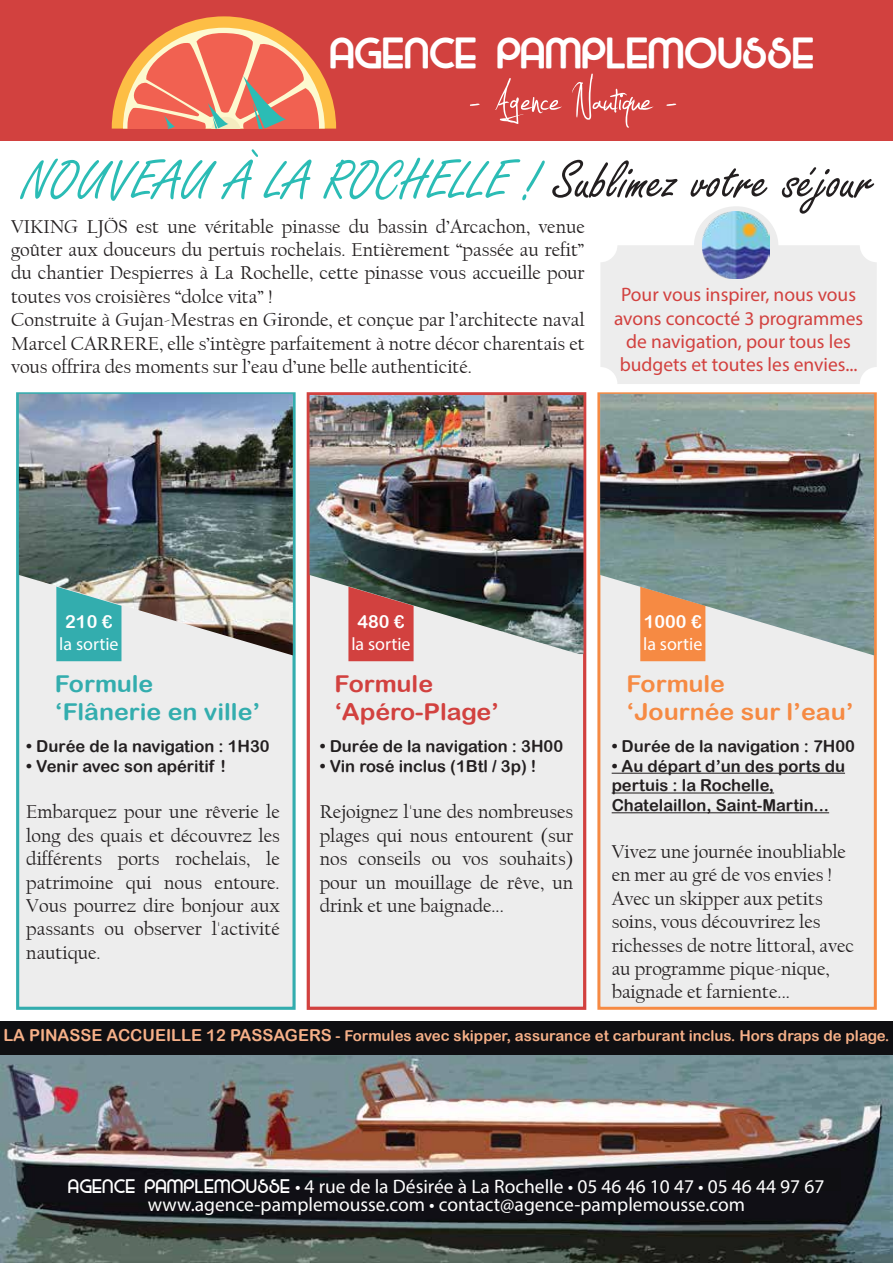
<style>
.page{position:relative;width:893px;height:1263px;background:#fff}
.page>*{position:absolute;margin:0;border:0;box-sizing:border-box;transform-origin:0 0}
.t1{font:58.35px "Freestyle Script";color:#2bbcb5}
.t2{font:700 42.45px "Majel";color:#fff}
.t3{font:23.25px/27.9px "Arial Rounded MT Bold";color:#33adae;scale:1.07 1}
.t4{font:23.25px/27.9px "Arial Rounded MT Bold";color:#f68a43;scale:1.07 1}
.t5{font:23.25px/27.9px "Arial Rounded MT Bold";color:#d2413f;scale:1.07 1}
.t6{font:19.5px/23.4px "Californian FB";color:#231f20}
.t7{font:19.5px/18px "Myriad Pro";color:#fff;text-align:center}
.t8{font:19.5px/23.4px "Myriad Pro";color:#d2413f;text-align:center}
.t9{font:18px "Myriad Pro";color:#fff}
.t10{font:18px "Arial Rounded MT Bold";color:#fff}
.t11{font:16.5px/19.8px "Arial Rounded MT Bold";color:#231f20}
.t12{font:15px "Arial Rounded MT Bold";color:#f6b088}
.s1{color:#231f20}
.s2{font-size:16.5px}
.s3{font-family:"Majel"}
</style>
<div class="page">
<div style="left:600px;top:245px;width:277px;height:139px;background:#ededed;border-radius:17px"></div>
<div style="left:694px;top:206px;width:84px;height:80px;background:#ededed;border-radius:50%"></div>
<div style="left:0;top:0;width:893px;height:141px;background:#d2413f"></div>
<svg style="left:112px;top:16px;width:224px;height:113px"></svg>
<svg style="left:470px;top:104px;width:10px;height:2px"></svg>
<svg style="left:495px;top:78px;width:67px;height:46px"></svg>
<svg style="left:572px;top:74px;width:82px;height:54px"></svg>
<svg style="left:666px;top:104px;width:10px;height:2px"></svg>
<img style="left:703px;top:212px;width:67px;height:67px">
<div style="left:16px;top:392px;width:280px;height:618px;background:#ededed;border:3px solid #33adae"></div>
<svg style="left:56px;top:655px;width:65px;height:6px"></svg>
<img style="left:19px;top:394px;width:274px;height:261px">
<div style="left:307px;top:392px;width:279px;height:618px;background:#ededed;border:3px solid #d2413f"></div>
<svg style="left:348px;top:654px;width:66px;height:7px"></svg>
<img style="left:309px;top:395px;width:274px;height:259px">
<div style="left:597px;top:392px;width:280px;height:618px;background:#ededed;border:3px solid #f68a43"></div>
<svg style="left:640px;top:655px;width:65px;height:6px"></svg>
<img style="left:600px;top:394px;width:274px;height:261px">
<hr style="left:612px;top:773px;width:233px;height:1px;background:#231f20">
<hr style="left:612px;top:792px;width:162px;height:1px;background:#231f20">
<hr style="left:612px;top:812px;width:217px;height:1px;background:#231f20">
<img style="left:0;top:1055px;width:893px;height:208px">
<div style="left:726px;top:1169px;width:114px;height:22px;background:#0f0f12"></div>
<div style="left:0;top:1021px;width:893px;height:34px;background:#0f0f12"></div>
<h2 class="t2" style="left:331px;top:23px;width:486px">AGENCE PAMPLEMOUSSE</h2>
<h1 class="t1" style="left:22px;top:149px;width:854px">NOUVEAU À LA ROCHELLE ! <span class="s1">Sublimez votre séjour</span></h1>
<p class="t6" style="left:11px;top:215px;width:575px">VIKING LJÖS est une véritable pinasse du bassin d’Arcachon, venue goûter aux douceurs du pertuis rochelais. Entièrement “passée au refit” du chantier Despierres à La Rochelle, cette pinasse vous accueille pour toutes vos croisières “dolce vita” !<br>Construite à Gujan-Mestras en Gironde, et conçue par l’architecte naval Marcel CARRERE, elle s’intègre parfaitement à notre décor charentais et vous offrira des moments sur l’eau d’une belle authenticité.</p>
<p class="t8" style="left:614px;top:283px;width:251px">Pour vous inspirer, nous vous avons concocté 3 programmes de navigation, pour tous les budgets et toutes les envies...</p>
<p class="t10" style="left:65px;top:611px;width:49px">210 €</p>
<p class="t9" style="left:59px;top:633px;width:61px">la sortie</p>
<p class="t3" style="left:55px;top:669px;width:194px">Formule ‘Flânerie en ville’</p>
<p class="t11" style="left:26px;top:736px;width:245px">• Durée de la navigation : 1H30</p>
<p class="t11" style="left:26px;top:755px;width:201px">• Venir avec son apéritif !</p>
<p class="t6" style="left:26px;top:800px;width:255px;text-align:justify">Embarquez pour une rêverie le long des quais et découvrez les différents ports rochelais, le patrimoine qui nous entoure.<br>Vous pourrez dire bonjour aux passants ou observer l'activité nautique.</p>
<p class="t10" style="left:357px;top:611px;width:49px">480 €</p>
<p class="t9" style="left:351px;top:633px;width:61px">la sortie</p>
<p class="t5" style="left:335px;top:669px;width:155px">Formule ‘Apéro-Plage’</p>
<p class="t11" style="left:320px;top:736px;width:245px">• Durée de la navigation : 3H00</p>
<p class="t11" style="left:320px;top:755px;width:218px">• Vin rosé inclus (1Btl / 3p) !</p>
<p class="t6" style="left:320px;top:800px;width:255px;text-align:justify">Rejoignez l'une des nombreuses plages qui nous entourent (sur nos conseils ou vos souhaits) pour un mouillage de rêve, un drink et une baignade...</p>
<p class="t10" style="left:644px;top:611px;width:59px">1000 €</p>
<p class="t9" style="left:643px;top:633px;width:61px">la sortie</p>
<p class="t4" style="left:626px;top:669px;width:214px">Formule<br>‘Journée sur l’eau’</p>
<p class="t11" style="left:612px;top:736px;width:245px">• Durée de la navigation : 7H00</p>
<p class="t11" style="left:612px;top:755px;width:235px">• Au départ d’un des ports du pertuis : la Rochelle,<br>Chatelaillon, Saint-Martin...</p>
<p class="t6" style="left:612px;top:840px;width:244px">Vivez une journée inoubliable en mer au gré de vos envies !<br>Avec un skipper aux petits soins, vous découvrirez les richesses de notre littoral, avec au programme pique-nique, baignade et farniente...</p>
<p class="t12" style="left:3px;top:1027px;width:888px"><span class="s2">LA PINASSE ACCUEILLE 12 PASSAGERS</span> - Formules avec skipper, assurance et carburant inclus. Hors draps de plage.</p>
<p class="t7" style="left:69px;top:1177px;width:757px"><span class="s3">AGENCE PAMPLEMOUSSE</span> • 4 rue de la Désirée à La Rochelle • 05 46 46 10 47 • 05 46 44 97 67 www.agence-pamplemousse.com • contact@agence-pamplemousse.com</p>
</div>
